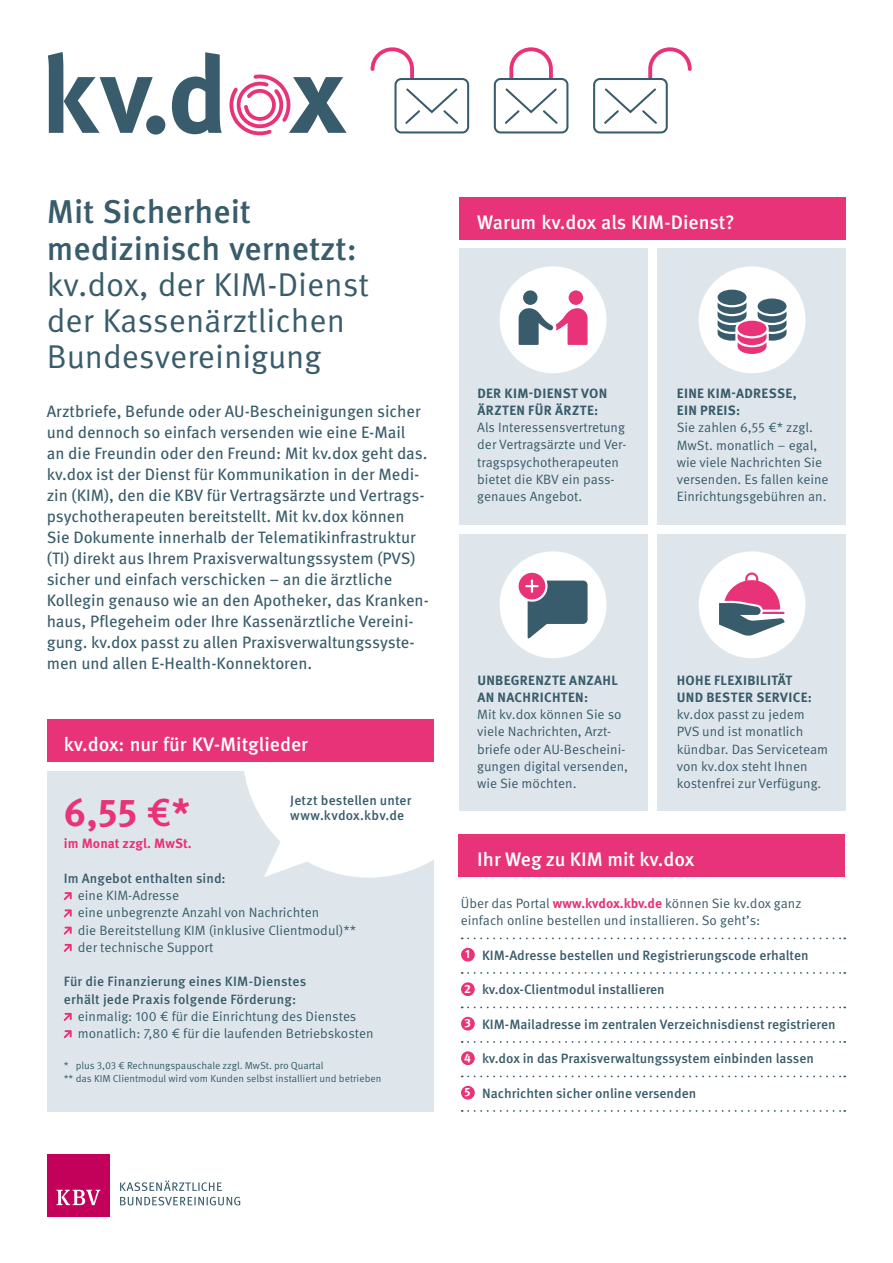
<style>
.page{position:relative;width:893px;height:1263px;background:#fff}
.page>*{position:absolute;margin:0;border:0;box-sizing:border-box;transform-origin:0 0}
.t1{font:700 39px "Meta Pro";color:#e83378}
.t2{font:33px/36px "Meta Pro Norm";color:#385c6b}
.t3{font:500 33px/36.8px "Meta Pro";color:#385c6b}
.t4{font:500 19.5px "Meta Pro";color:#fff}
.t5{font:16.5px/21px "Meta Pro";color:#385c6b}
.t6{font:13.5px/17.2px "Meta Pro Norm";color:#385c6b}
.t7{font:500 13.5px/17.2px "Meta Pro";color:#385c6b}
.t8{font:700 13.5px/17.2px "Meta Pro";letter-spacing:.025em;color:#385c6b}
.t9{font:700 13.5px "Meta Pro";letter-spacing:.005em;color:#e83378}
.t10{font:10.2px/13.5px "Meta Pro Norm";color:#385c6b}
.s1{font-weight:500}
.s2{font-family:"Meta Pro";font-weight:700;color:#e83378}
.s3{font-weight:700;font-size:12px;color:#fff}
</style>
<div class="page">
<div style="left:47px;top:771px;width:387px;height:340px;background:#dee6ec"></div>
<div style="left:47px;top:1154px;width:62px;height:63px;background:#c3005a"></div>
<svg style="left:57px;top:1190px;width:43px;height:15px"></svg>
<svg style="left:120px;top:1197px;width:120px;height:8px"></svg>
<svg style="left:120px;top:1180px;width:102px;height:11px"></svg>
<svg style="left:48px;top:52px;width:299px;height:83px"></svg>
<div style="left:494px;top:78px;width:74px;height:55px;border:2px solid #385c6b;border-radius:6px"></div>
<svg style="left:503px;top:47px;width:56px;height:77px"></svg>
<div style="left:593px;top:78px;width:75px;height:55px;border:2px solid #385c6b;border-radius:6px"></div>
<svg style="left:602px;top:47px;width:90px;height:79px"></svg>
<div style="left:394px;top:78px;width:75px;height:55px;border:2px solid #385c6b;border-radius:6px"></div>
<svg style="left:370px;top:47px;width:90px;height:79px"></svg>
<div style="left:458px;top:835px;width:387px;height:42px;background:#e83378"></div>
<div style="left:459px;top:248px;width:189px;height:277px;background:#dee6ec"></div>
<div style="left:459px;top:534px;width:189px;height:277px;background:#dee6ec"></div>
<div style="left:658px;top:248px;width:188px;height:277px;background:#dee6ec"></div>
<div style="left:658px;top:534px;width:188px;height:277px;background:#dee6ec"></div>
<div style="left:459px;top:197px;width:387px;height:42px;background:#e83378"></div>
<div style="left:699px;top:551px;width:106px;height:107px;background:#fff;border-radius:50%"></div>
<svg style="left:719px;top:572px;width:65px;height:64px"></svg>
<div style="left:500px;top:551px;width:106px;height:107px;background:#fff;border-radius:50%"></div>
<svg style="left:519px;top:573px;width:69px;height:65px"></svg>
<div style="left:500px;top:266px;width:106px;height:107px;background:#fff;border-radius:50%"></div>
<div style="left:523px;top:290px;width:14px;height:15px;background:#385c6b;border-radius:50%"></div>
<div style="left:569px;top:290px;width:14px;height:15px;background:#e83378;border-radius:50%"></div>
<svg style="left:519px;top:308px;width:69px;height:37px"></svg>
<div style="left:699px;top:266px;width:106px;height:107px;background:#fff;border-radius:50%"></div>
<svg style="left:758px;top:298px;width:28px;height:16px"></svg>
<div style="left:718px;top:290px;width:28px;height:15px;background:#385c6b;border-radius:50%"></div>
<svg style="left:718px;top:302px;width:68px;height:52px"></svg>
<svg style="left:462px;top:937px;width:383px;height:2px"></svg>
<svg style="left:462px;top:972px;width:383px;height:2px"></svg>
<svg style="left:462px;top:1006px;width:383px;height:2px"></svg>
<svg style="left:462px;top:1041px;width:383px;height:2px"></svg>
<svg style="left:462px;top:1075px;width:383px;height:2px"></svg>
<svg style="left:462px;top:1110px;width:383px;height:2px"></svg>
<div style="left:461px;top:948px;width:14px;height:13px;background:#e83378;border-radius:50%"></div>
<div style="left:461px;top:982px;width:14px;height:14px;background:#e83378;border-radius:50%"></div>
<div style="left:461px;top:1017px;width:14px;height:13px;background:#e83378;border-radius:50%"></div>
<div style="left:461px;top:1051px;width:14px;height:14px;background:#e83378;border-radius:50%"></div>
<div style="left:461px;top:1086px;width:14px;height:13px;background:#e83378;border-radius:50%"></div>
<div style="left:47px;top:719px;width:387px;height:43px;background:#e83378"></div>
<svg style="left:64px;top:892px;width:8px;height:8px"></svg>
<svg style="left:64px;top:909px;width:8px;height:8px"></svg>
<svg style="left:64px;top:927px;width:8px;height:8px"></svg>
<svg style="left:64px;top:944px;width:8px;height:8px"></svg>
<svg style="left:64px;top:1013px;width:8px;height:8px"></svg>
<svg style="left:64px;top:1030px;width:8px;height:8px"></svg>
<svg style="left:244px;top:771px;width:190px;height:106px"></svg>
<h2 class="t3" style="left:47px;top:191px;width:311px">Mit Sicherheit medizinisch vernetzt:</h2>
<h2 class="t2" style="left:47px;top:264px;width:324px">kv.dox, der KIM-Dienst der Kassenärztlichen<br>Bundesvereinigung</h2>
<p class="t5" style="left:47px;top:400px;width:384px">Arztbriefe, Befunde oder AU-Bescheinigungen sicher und dennoch so einfach versenden wie eine E-Mail<br>an die Freundin oder den Freund: Mit kv.dox geht das. kv.dox ist der Dienst für Kommunikation in der Medi&shy;zin (KIM), den die KBV für Vertragsärzte und Vertrags&shy;psychotherapeuten bereitstellt. Mit kv.dox können Sie Dokumente innerhalb der Telematikinfrastruktur (TI) direkt aus Ihrem Praxisverwaltungssystem (PVS) sicher und einfach verschicken – an die ärztliche Kollegin genauso wie an den Apotheker, das Kranken&shy;haus, Pflegeheim oder Ihre Kassenärztliche Vereini&shy;gung. kv.dox passt zu allen Praxisverwaltungssyste&shy;men und allen E-Health-Konnektoren.</p>
<h3 class="t4" style="left:64px;top:729px;width:246px">kv.dox: nur für KV-Mitglieder</h3>
<p class="t7" style="left:290px;top:792px;width:123px;line-height:15px">Jetzt bestellen unter www.kvdox.kbv.de</p>
<h1 class="t1" style="left:64px;top:782px;width:128px">6,55 <span class="s1">€</span>*</h1>
<p class="t9" style="left:64px;top:833px;width:130px">im Monat zzgl. MwSt.</p>
<p class="t7" style="left:64px;top:869px;width:163px">Im Angebot enthalten sind:</p>
<p class="t6" style="left:78px;top:886px;width:280px">eine KIM-Adresse<br>eine unbegrenzte Anzahl von Nachrichten<br>die Bereitstellung KIM (inklusive Clientmodul)** der technische Support</p>
<p class="t7" style="left:64px;top:972px;width:244px">Für die Finanzierung eines KIM-Dienstes erhält jede Praxis folgende Förderung:</p>
<p class="t6" style="left:78px;top:1007px;width:297px">einmalig: 100 € für die Einrichtung des Dienstes monatlich: 7,80 € für die laufenden Betriebskosten</p>
<p class="t10" style="left:64px;top:1058px;width:319px">* plus 3,03 € Rechnungspauschale zzgl. MwSt. pro Quartal<br>** das KIM Clientmodul wird vom Kunden selbst installiert und betrieben</p>
<h3 class="t4" style="left:477px;top:207px;width:259px">Warum kv.dox als KIM-Dienst?</h3>
<p class="t8" style="left:477px;top:383px;width:131px">DER KIM-DIENST VON<br>ÄRZTEN FÜR ÄRZTE:</p>
<p class="t6" style="left:477px;top:418px;width:151px">Als Interessensvertretung der Vertragsärzte und Ver&shy;tragspsychotherapeuten bietet die KBV ein pass&shy;genaues Angebot.</p>
<p class="t8" style="left:677px;top:384px;width:121px">EINE KIM-ADRESSE,<br>EIN PREIS:</p>
<p class="t6" style="left:677px;top:418px;width:153px">Sie zahlen 6,55 €* zzgl.<br>MwSt. monatlich – egal, wie viele Nachrichten Sie versenden. Es fallen keine<br>Einrichtungsgebühren an.</p>
<p class="t8" style="left:477px;top:670px;width:142px">UNBEGRENZTE ANZAHL<br>AN NACHRICHTEN:</p>
<p class="t6" style="left:477px;top:705px;width:152px">Mit kv.dox können Sie so viele Nachrichten, Arzt&shy;briefe oder AU-Bescheini&shy;gungen digital versenden, wie Sie möchten.</p>
<p class="t8" style="left:677px;top:670px;width:137px">HOHE FLEXIBILITÄT<br>UND BESTER SERVICE:</p>
<p class="t6" style="left:677px;top:705px;width:153px">kv.dox passt zu jedem<br>PVS und ist monatlich kündbar. Das Serviceteam von kv.dox steht Ihnen kostenfrei zur Verfügung.</p>
<h3 class="t4" style="left:477px;top:844px;width:218px">Ihr Weg zu KIM mit kv.dox</h3>
<p class="t6" style="left:461px;top:894px;width:342px">Über das Portal <span class="s2">www.kvdox.kbv.de</span> können Sie kv.dox ganz einfach online bestellen und installieren. So geht’s:</p>
<p class="t7" style="left:465px;top:945px;width:345px"><span class="s3">1</span> KIM-Adresse bestellen und Registrierungscode erhalten</p>
<p class="t7" style="left:464px;top:980px;width:202px"><span class="s3">2</span> kv.dox-Clientmodul installieren</p>
<p class="t7" style="left:464px;top:1014px;width:373px"><span class="s3">3</span> KIM-Mailadresse im zentralen Verzeichnisdienst registrieren</p>
<p class="t7" style="left:464px;top:1049px;width:351px"><span class="s3">4</span> kv.dox in das Praxisverwaltungssystem einbinden lassen</p>
<p class="t7" style="left:465px;top:1083px;width:233px"><span class="s3">5</span> Nachrichten sicher online versenden</p>
</div>
